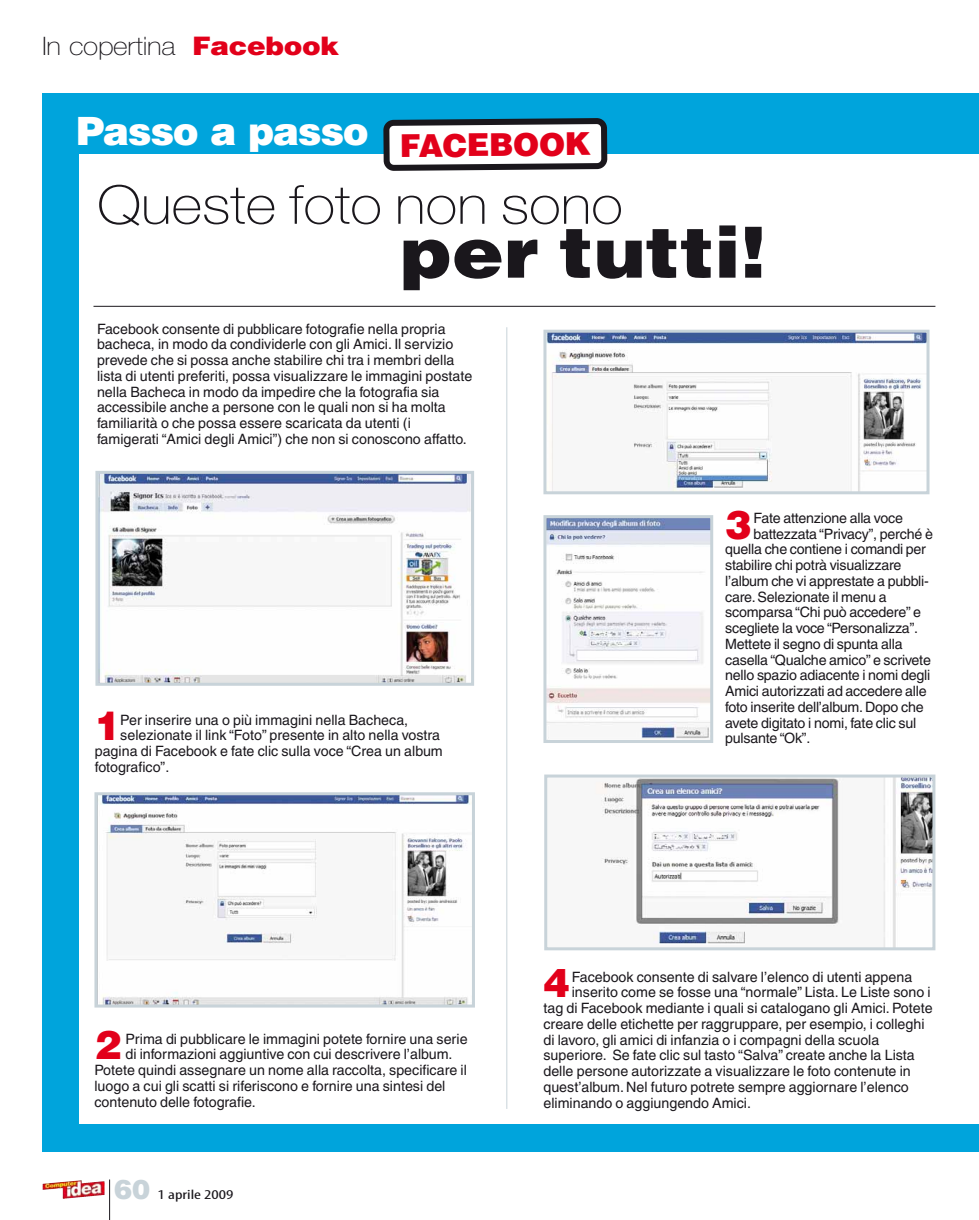
<style>
.page{position:relative;width:979px;height:1220px;background:#fff}
.page>*{position:absolute;margin:0;border:0;box-sizing:border-box;transform-origin:0 0}
.t1{font:900 70.65px "Helvetica LT";color:#1a171c;scale:1.1 1}
.t2{font:100 53.55px "Helvetica Neue LT";color:#1a171c;scale:1.1 1}
.t3{font:900 39.75px "Helvetica LT";color:#e2001a}
.t4{font:900 39px "Helvetica LT";letter-spacing:-.035em;color:#fff}
.t5{font:100 25.5px "Helvetica Neue LT";letter-spacing:-.01em;color:#1a171c;scale:1.1 1}
.t6{font:14.25px/15.8px "Helvetica LT";color:#1a171c}
.t7{font:condensed 13.5px "Myriad";color:#1a171c;scale:1.4 1}
.s1{font-family:"Helvetica LT";font-weight:900;color:#e2001a}
.s2{font-family:"Helvetica LT";font-weight:900;font-stretch:normal;font-size:27px;color:#c8d3d9}
</style>
<div class="page">
<img style="left:43px;top:1180px;width:62px;height:19px">
<hr style="left:109px;top:1179px;width:1px;height:41px;background:#1a171c">
<div style="left:42px;top:93px;width:936px;height:1059px;background:#00a4dc"></div>
<div style="left:79px;top:154px;width:899px;height:970px;background:#fff"></div>
<img style="left:99px;top:796px;width:371px;height:208px">
<div style="left:94px;top:792px;width:381px;height:216px;border:3px solid #c8d3d9"></div>
<hr style="left:93px;top:306px;width:842px;height:1px;background:#1a171c">
<hr style="left:506px;top:327px;width:1px;height:782px;background:#c8d3d9">
<img style="left:99px;top:475px;width:371px;height:207px">
<div style="left:95px;top:471px;width:379px;height:215px;border:3px solid #c8d3d9"></div>
<svg style="left:383px;top:118px;width:224px;height:53px"></svg>
<img style="left:596px;top:779px;width:335px;height:167px">
<div style="left:544px;top:775px;width:391px;height:175px;border:3px solid #c8d3d9"></div>
<img style="left:547px;top:334px;width:378px;height:156px">
<div style="left:543px;top:330px;width:386px;height:164px;border:3px solid #c8d3d9"></div>
<img style="left:547px;top:519px;width:162px;height:220px">
<div style="left:543px;top:515px;width:170px;height:228px;border:3px solid #c8d3d9"></div>
<h3 class="t5" style="left:42px;top:31px;width:271px">In copertina <span class="s1">Facebook</span></h3>
<h3 class="t4" style="left:76px;top:113px;width:517px">Passo a passo <sub>FACEBOOK</sub></h3>
<h2 class="t2" style="left:97px;top:174px;width:479px">Queste foto non sono</h2>
<h1 class="t1" style="left:400px;top:219px;width:334px">per tutti!</h1>
<p class="t6" style="left:97px;top:322px;width:377px">Facebook consente di pubblicare fotografie nella propria bacheca, in modo da condividerle con gli Amici. Il servizio prevede che si possa anche stabilire chi tra i membri della lista di utenti preferiti, possa visualizzare le immagini postate nella Bacheca in modo da impedire che la fotografia sia accessibile anche a persone con le quali non si ha molta familiarità o che possa essere scaricata da utenti (i famigerati “Amici degli Amici”) che non si conoscono affatto.</p>
<h3 class="t3" style="left:95px;top:707px;width:28px">1</h3>
<p class="t6" style="left:120px;top:713px;width:289px">Per inserire una o più immagini nella Bacheca,</p>
<p class="t6" style="left:120px;top:729px;width:321px">selezionate il link “Foto” presente in alto nella vostra</p>
<p class="t6" style="left:95px;top:745px;width:349px">pagina di Facebook e fate clic sulla voce “Crea un album</p>
<p class="t6" style="left:95px;top:761px;width:76px">fotografico”.</p>
<h3 class="t3" style="left:725px;top:506px;width:28px">3</h3>
<p class="t6" style="left:753px;top:512px;width:151px">Fate attenzione alla voce</p>
<p class="t6" style="left:753px;top:528px;width:181px">battezzata “Privacy”, perché è</p>
<p class="t6" style="left:725px;top:543px;width:202px">quella che contiene i comandi per</p>
<p class="t6" style="left:725px;top:559px;width:178px">stabilire chi potrà visualizzare</p>
<p class="t6" style="left:725px;top:575px;width:205px">l’album che vi apprestate a pubbli-</p>
<p class="t6" style="left:725px;top:591px;width:163px">care.Selezionate il menu a</p>
<p class="t6" style="left:725px;top:606px;width:197px">scomparsa “Chi può accedere” e</p>
<p class="t6" style="left:725px;top:622px;width:194px">scegliete la voce “Personalizza”.</p>
<p class="t6" style="left:725px;top:638px;width:179px">Mettete il segno di spunta alla</p>
<p class="t6" style="left:725px;top:654px;width:207px">casella “Qualche amico” e scrivete</p>
<p class="t6" style="left:725px;top:669px;width:206px">nello spazio adiacente i nomi degli</p>
<p class="t6" style="left:725px;top:685px;width:203px">Amici autorizzati ad accedere alle</p>
<p class="t6" style="left:725px;top:701px;width:200px">foto inserite dell’album.Dopo che</p>
<p class="t6" style="left:725px;top:717px;width:192px">avete digitato i nomi, fate clic sul</p>
<p class="t6" style="left:725px;top:732px;width:87px">pulsante “Ok”.</p>
<h3 class="t3" style="left:94px;top:1026px;width:28px">2</h3>
<p class="t6" style="left:125px;top:1032px;width:344px">Prima di pubblicare le immagini potete fornire una serie</p>
<p class="t6" style="left:125px;top:1048px;width:328px">di informazioni aggiuntive con cui descrivere l’album.</p>
<p class="t6" style="left:94px;top:1064px;width:374px">Potete quindi assegnare un nome alla raccolta, specificare il</p>
<p class="t6" style="left:94px;top:1080px;width:352px">luogo a cui gli scatti si riferiscono e fornire una sintesi del</p>
<p class="t6" style="left:94px;top:1095px;width:163px">contenuto delle fotografie.</p>
<p class="t7" style="left:114px;top:1186px;width:87px"><span class="s2">60</span> 1 aprile 2009</p>
<h3 class="t3" style="left:543px;top:964px;width:28px">4</h3>
<p class="t6" style="left:571px;top:970px;width:342px">Facebook consente di salvare l’elenco di utenti appena</p>
<p class="t6" style="left:571px;top:986px;width:360px">inserito come se fosse una “normale” Lista. Le Liste sono i</p>
<p class="t6" style="left:543px;top:1002px;width:390px">tag di Facebook mediante i quali si catalogano gli Amici. Potete</p>
<p class="t6" style="left:543px;top:1018px;width:382px">creare delle etichette per raggruppare, per esempio, i colleghi</p>
<p class="t6" style="left:543px;top:1034px;width:337px">di lavoro, gli amici di infanzia o i compagni della scuola</p>
<p class="t6" style="left:543px;top:1049px;width:373px">superiore. Se fate clic sul tasto “Salva” create anche la Lista</p>
<p class="t6" style="left:543px;top:1065px;width:369px">delle persone autorizzate a visualizzare le foto contenute in</p>
<p class="t6" style="left:543px;top:1081px;width:367px">quest’album. Nel futuro potrete sempre aggiornare l’elenco</p>
<p class="t6" style="left:543px;top:1097px;width:209px">eliminando o aggiungendo Amici.</p>
</div>
